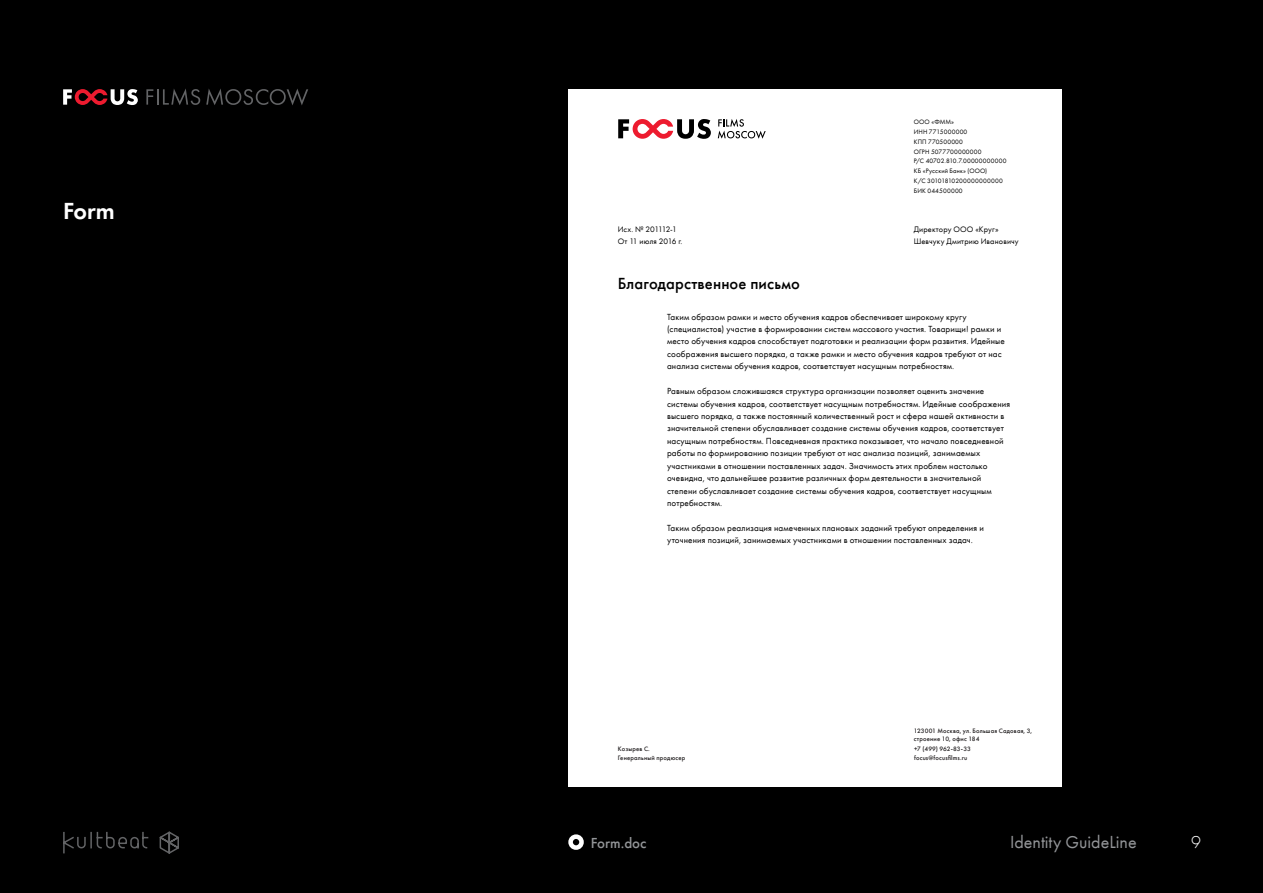
<style>
.page{position:relative;width:1263px;height:893px;background:#000}
.page>*{position:absolute;margin:0;border:0;box-sizing:border-box;transform-origin:0 0}
.t1{font:600 24px "Futura PT";color:#fff}
.t2{font:18px "Futura PT";color:#939598}
.t3{font:300 18px "Futura PT";color:#fff}
.t4{font:500 16.65px "Futura PT";letter-spacing:.005em;color:#000}
.t5{font:500 15px "Futura PT";color:#939598}
.t6{font:9.15px/12.5px "Futura PT";letter-spacing:.01em;color:#000}
.t7{font:8.25px/11.6px "Futura PT";letter-spacing:.015em;color:#000}
.t8{font:8.25px/11.6px "Futura PT";letter-spacing:-.01em;color:#000}
.t9{font:6.6px/9.9px "Futura PT";letter-spacing:.025em;color:#000}
.t10{font:500 6.6px/8.2px "Futura PT";letter-spacing:.025em;color:#221f20}
</style>
<div class="page">
<svg style="left:159px;top:831px;width:20px;height:23px"></svg>
<svg style="left:63px;top:831px;width:86px;height:23px"></svg>
<svg style="left:63px;top:89px;width:75px;height:16px"></svg>
<svg style="left:146px;top:89px;width:54px;height:16px"></svg>
<svg style="left:206px;top:89px;width:102px;height:16px"></svg>
<div style="left:568px;top:834px;width:16px;height:16px;border:4px solid #fff;border-radius:50%"></div>
<div style="left:569px;top:90px;width:493px;height:697px;background:#fff"></div>
<svg style="left:718px;top:119px;width:48px;height:20px"></svg>
<svg style="left:618px;top:119px;width:93px;height:20px"></svg>
<h1 class="t1" style="left:63px;top:196px;width:53px">Form</h1>
<p class="t9" style="left:914px;top:116px;width:94px">ООО «ФММ»<br>ИНН 7715000000<br>КПП 770500000<br>ОГРН 5077700000000<br>Р/С 40702.810.7.00000000000<br>КБ «Русский Банк» (ООО)<br>К/С 30101810200000000000<br>БИК 044500000</p>
<p class="t8" style="left:618px;top:224px;width:66px">Исх. № 201112-1<br>От 11 июля 2016 г.</p>
<p class="t7" style="left:914px;top:224px;width:106px">Директору OOO «Круг»<br>Шевчуку Дмитрию Ивановичу</p>
<h3 class="t4" style="left:618px;top:273px;width:184px">Благодарственное письмо</h3>
<p class="t6" style="left:667px;top:310px;width:339px">Таким образом рамки и место обучения кадров обеспечивает широкому кругу (специалистов) участие в формировании систем массового участия. Товарищи! рамки и место обучения кадров способствует подготовки и реализации форм развития. Идейные соображения высшего порядка, а также рамки и место обучения кадров требуют от нас анализа системы обучения кадров, соответствует насущным потребностям.</p>
<p class="t6" style="left:667px;top:385px;width:345px">Равным образом сложившаяся структура организации позволяет оценить значение системы обучения кадров, соответствует насущным потребностям. Идейные соображения высшего порядка, а также постоянный количественный рост и сфера нашей активности в значительной степени обуславливает создание системы обучения кадров, соответствует насущным потребностям. Повседневная практика показывает, что начало повседневной работы по формированию позиции требуют от нас анализа позиций, занимаемых участниками в отношении поставленных задач. Значимость этих проблем настолько очевидна, что дальнейшее развитие различных форм деятельности в значительной степени обуславливает создание системы обучения кадров, соответствует насущным потребностям.</p>
<p class="t6" style="left:667px;top:522px;width:318px">Таким образом реализация намеченных плановых заданий требуют определения и уточнения позиций, занимаемых участниками в отношении поставленных задач.</p>
<p class="t10" style="left:618px;top:745px;width:69px">Козырев С.<br>Генеральный продюсер</p>
<h3 class="t5" style="left:591px;top:834px;width:57px">Form.doc</h3>
<p class="t10" style="left:914px;top:727px;width:120px">123001 Москва, ул. Большая Садовая, 3, строение 10, офис 184</p>
<p class="t10" style="left:914px;top:745px;width:58px">+7 (499) 962-83-33 focus@focusfilms.ru</p>
<h2 class="t2" style="left:1010px;top:832px;width:128px">Identity GuideLine</h2>
<h2 class="t3" style="left:1191px;top:832px;width:11px">9</h2>
</div>
